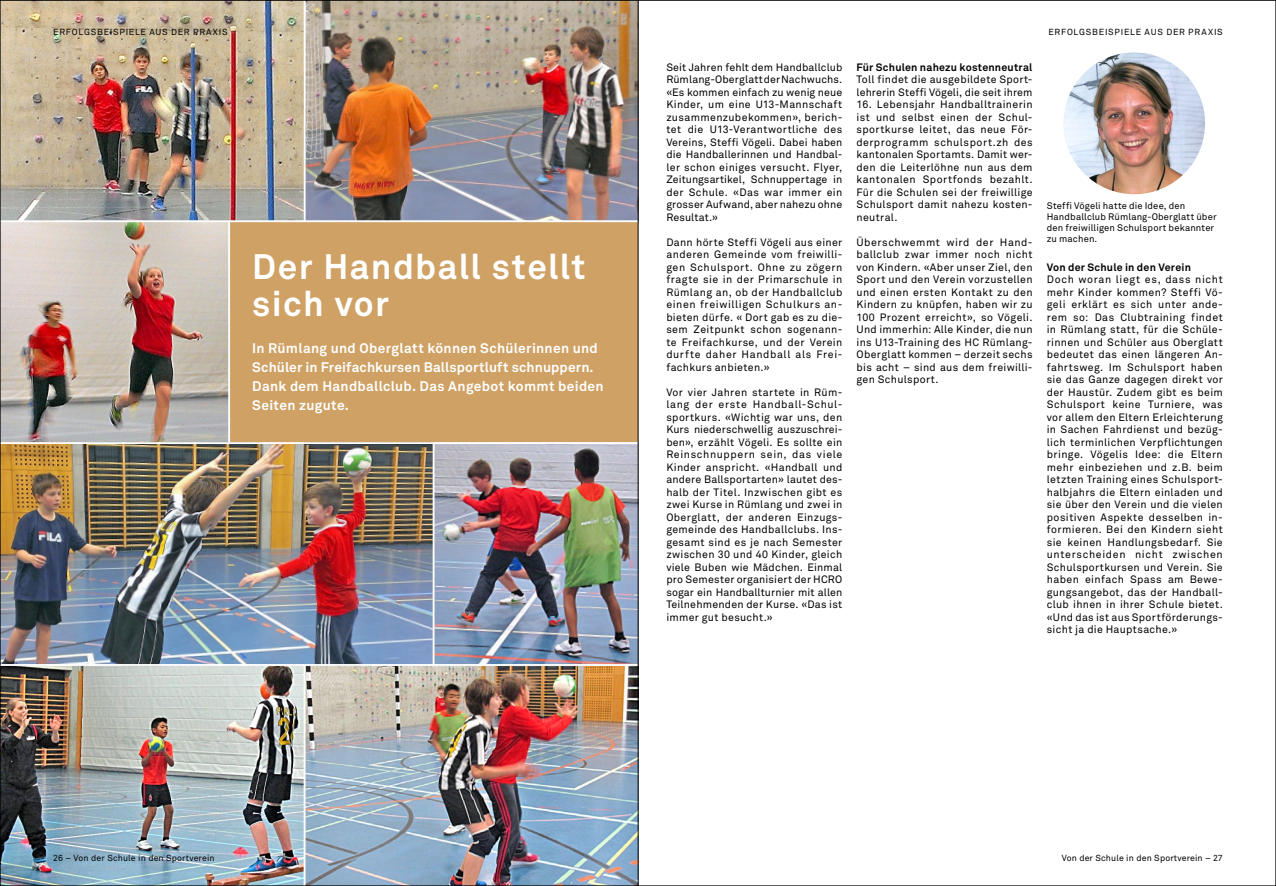
<style>
.page{position:relative;width:1276px;height:886px;background:#fff}
.page>*{position:absolute;margin:0;border:0;box-sizing:border-box;transform-origin:0 0}
.t1{font:700 35px/37.5px "Akkurat Office";letter-spacing:.04em;color:#fff}
.t2{font:700 13.75px/18.8px "Akkurat Office";letter-spacing:.02em;color:#fff}
.t3{font:10.62px/12.5px "Akkurat Office";letter-spacing:.025em;color:#000;text-align:justify}
.t4{font:700 10.62px "Akkurat Office";letter-spacing:.02em;color:#000}
.t5{font:9.38px/11.2px "Akkurat Office";letter-spacing:.015em;color:#000}
.t6{font:8.75px "Akkurat Office";letter-spacing:.015em;color:#000}
.t7{font:8.75px "Akkurat Office";letter-spacing:.075em;color:#000}
</style>
<div class="page">
<img style="left:1063px;top:52px;width:142px;height:142px;border-radius:71px">
<div style="left:229px;top:221px;width:409px;height:222px;background:#cfa164"></div>
<img style="left:2px;top:2px;width:636px;height:218px">
<img style="left:2px;top:444px;width:636px;height:440px">
<img style="left:2px;top:222px;width:226px;height:220px">
<hr style="left:0;top:220px;width:638px;height:2px;background:#fff">
<hr style="left:0;top:442px;width:638px;height:2px;background:#fff">
<hr style="left:0;top:664px;width:638px;height:2px;background:#fff">
<hr style="left:304px;top:0;width:2px;height:221px;background:#fff">
<hr style="left:228px;top:221px;width:2px;height:221px;background:#fff">
<hr style="left:433px;top:443px;width:1px;height:222px;background:#fff">
<hr style="left:304px;top:665px;width:1px;height:221px;background:#fff">
<hr style="left:638px;top:0;width:1px;height:886px;background:#000">
<p class="t7" style="left:53px;top:27px;width:176px">ERFOLGSBEISPIELE AUS DER PRAXIS</p>
<h1 class="t1" style="left:252px;top:248px;width:335px">Der Handball stellt sich vor</h1>
<p class="t2" style="left:252px;top:339px;width:353px">In Rümlang und Oberglatt können Schülerinnen und Schüler in Freifachkursen Ballsportluft schnuppern.<br>Dank dem Handballclub. Das Angebot kommt beiden Seiten zugute.</p>
<p class="t3" style="left:666px;top:61px;width:177px">Seit Jahren fehlt dem Handballclub Rümlang-Oberglatt der Nachwuchs. «Es kommen einfach zu wenig neue Kinder, um eine U13-Mannschaft zusammenzubekommen», berich&shy;tet die U13-Verantwortliche des Vereins, Steffi Vögeli. Dabei haben die Handballerinnen und Handbal&shy;ler schon einiges versucht. Flyer, Zeitungsartikel, Schnuppertage in der Schule. «Das war immer ein grosser Aufwand, aber nahezu ohne Resultat.»</p>
<p class="t3" style="left:666px;top:236px;width:177px">Dann hörte Steffi Vögeli aus einer anderen Gemeinde vom freiwilli&shy;gen Schulsport. Ohne zu zögern fragte sie in der Primarschule in Rümlang an, ob der Handballclub einen freiwilligen Schulkurs an&shy;bieten dürfe. « Dort gab es zu die&shy;sem Zeitpunkt schon sogenann&shy;te Freifachkurse, und der Verein durfte daher Handball als Frei&shy;fachkurs anbieten.»</p>
<p class="t3" style="left:666px;top:386px;width:177px">Vor vier Jahren startete in Rüm&shy;lang der erste Handball-Schul&shy;sportkurs. «Wichtig war uns, den Kurs niederschwellig auszuschrei&shy;ben», erzählt Vögeli. Es sollte ein Reinschnuppern sein, das viele Kinder anspricht. «Handball und andere Ballsportarten» lautet des&shy;halb der Titel. Inzwischen gibt es zwei Kurse in Rümlang und zwei in Oberglatt, der anderen Einzugs&shy;gemeinde des Handballclubs. Ins&shy;gesamt sind es je nach Semester zwischen 30 und 40 Kinder, gleich viele Buben wie Mädchen. Einmal pro Semester organisiert der HCRO sogar ein Handballturnier mit allen Teilnehmenden der Kurse. «Das ist immer gut besucht.»</p>
<p class="t4" style="left:856px;top:60px;width:177px">Für Schulen nahezu kostenneutral</p>
<p class="t3" style="left:856px;top:74px;width:177px">Toll findet die ausgebildete Sport&shy;lehrerin Steffi Vögeli, die seit ihrem</p>
<p class="t3" style="left:856px;top:99px;width:177px">16. Lebensjahr Handballtrainerin ist und selbst einen der Schul&shy;sportkurse leitet, das neue För&shy;derprogramm schulsport.zh des kantonalen Sportamts. Damit wer&shy;den die Leiterlöhne nun aus dem kantonalen Sportfonds bezahlt.<br>Für die Schulen sei der freiwillige Schulsport damit nahezu kosten&shy;neutral.</p>
<p class="t3" style="left:856px;top:236px;width:178px">Überschwemmt wird der Hand&shy;ballclub zwar immer noch nicht von Kindern. «Aber unser Ziel, den Sport und den Verein vorzustellen und einen ersten Kontakt zu den Kindern zu knüpfen, haben wir zu 100 Prozent erreicht», so Vögeli.<br>Und immerhin: Alle Kinder, die nun ins U13-Training des HC Rümlang-Oberglatt kommen – derzeit sechs bis acht – sind aus dem freiwilli&shy;gen Schulsport.</p>
<p class="t7" style="left:1048px;top:27px;width:176px">ERFOLGSBEISPIELE AUS DER PRAXIS</p>
<p class="t5" style="left:1046px;top:200px;width:171px">Steffi Vögeli hatte die Idee, den<br>Handballclub Rümlang-Oberglatt über den freiwilligen Schulsport bekannter zu machen.</p>
<p class="t4" style="left:1046px;top:260px;width:146px">Von der Schule in den Verein</p>
<p class="t3" style="left:1046px;top:273px;width:177px">Doch woran liegt es, dass nicht mehr Kinder kommen? Steffi Vö&shy;geli erklärt es sich unter ande&shy;rem so: Das Clubtraining findet in Rümlang statt, für die Schüle&shy;rinnen und Schüler aus Oberglatt bedeutet das einen längeren An&shy;fahrtsweg. Im Schulsport haben sie das Ganze dagegen direkt vor der Haustür. Zudem gibt es beim Schulsport keine Turniere, was vor allem den Eltern Erleichterung in Sachen Fahrdienst und bezüg&shy;lich terminlichen Verpflichtungen bringe. Vögelis Idee: die Eltern mehr einbeziehen und z.B. beim letzten Training eines Schulsport&shy;halbjahrs die Eltern einladen und sie über den Verein und die vielen positiven Aspekte desselben in&shy;formieren. Bei den Kindern sieht sie keinen Handlungsbedarf. Sie unterscheiden nicht zwischen Schulsportkursen und Verein. Sie haben einfach Spass am Bewe&shy;gungsangebot, das der Handball&shy;club ihnen in ihrer Schule bietet. «Und das ist aus Sportförderungs&shy;sicht ja die Hauptsache.»</p>
<p class="t6" style="left:53px;top:853px;width:163px">26 – Von der Schule in den Sportverein</p>
<p class="t6" style="left:1061px;top:853px;width:163px">Von der Schule in den Sportverein – 27</p>
</div>
